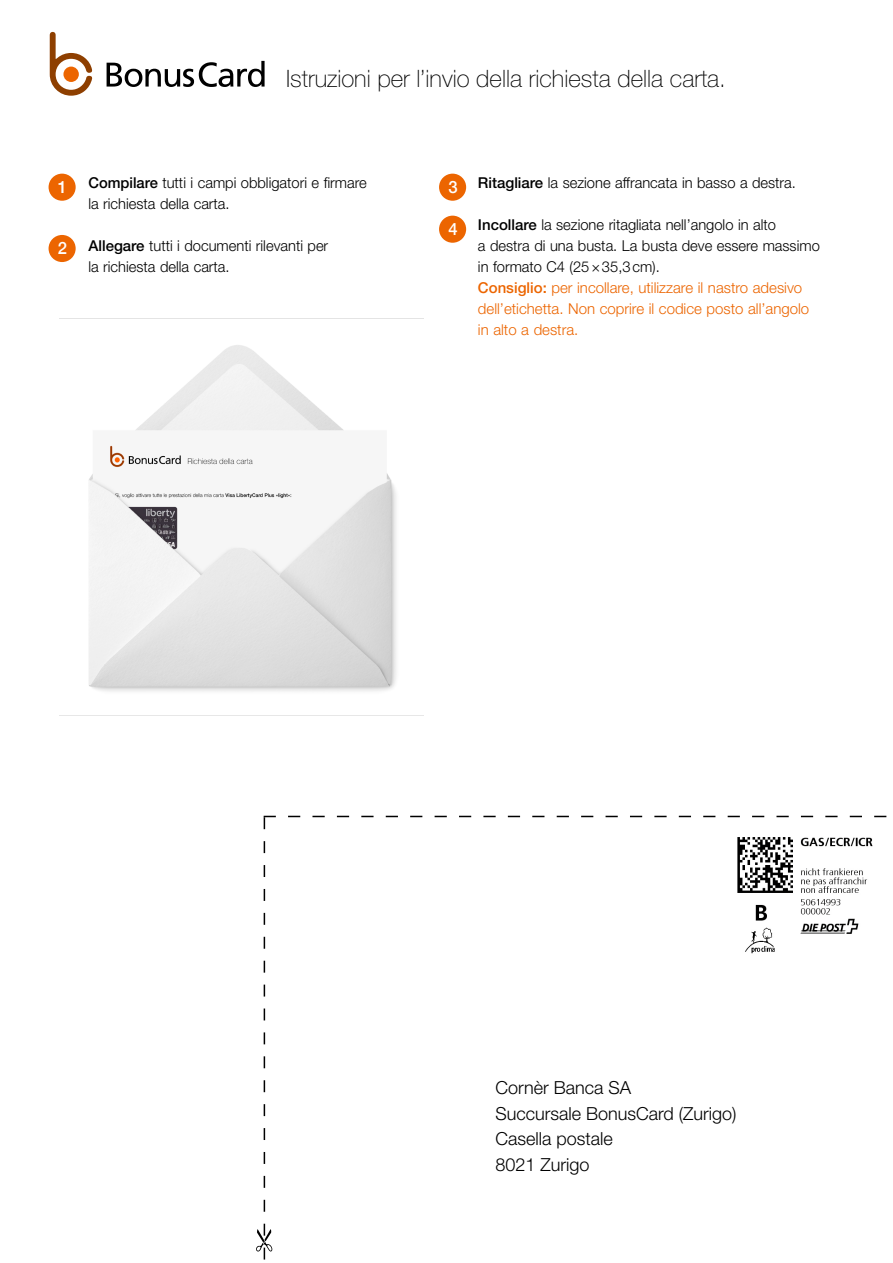
<style>
.page{position:relative;width:893px;height:1263px;background:#fff}
.page>*{position:absolute;margin:0;border:0;box-sizing:border-box;transform-origin:0 0}
.t1{font:100 24px "Helvetica Neue LT Pro";color:#000}
.t2{font:300 18px/25.5px "Helvetica Neue LT Std";color:#000}
.t3{font:500 16.95px "Helvetica Neue";color:#fff}
.t4{font:300 15px/21px "Helvetica Neue LT Std";color:#000}
.s1{font-family:"Helvetica Neue LT Pro";font-weight:500}
.s2{font-family:"Helvetica Neue LT Pro";font-weight:500;color:#ec6500}
.s3{color:#ec6500}
</style>
<div class="page">
<img style="left:60px;top:318px;width:364px;height:398px">
<svg style="left:50px;top:32px;width:42px;height:64px"></svg>
<div style="left:63px;top:67px;width:16px;height:15px;background:#ec6500;border-radius:50%"></div>
<svg style="left:107px;top:61px;width:158px;height:26px"></svg>
<div style="left:49px;top:174px;width:27px;height:27px;background:#ec6500;border-radius:50%"></div>
<div style="left:439px;top:174px;width:27px;height:27px;background:#ec6500;border-radius:50%"></div>
<div style="left:49px;top:235px;width:27px;height:27px;background:#ec6500;border-radius:50%"></div>
<div style="left:439px;top:216px;width:27px;height:27px;background:#ec6500;border-radius:50%"></div>
<svg style="left:256px;top:816px;width:631px;height:443px"></svg>
<h1 class="t1" style="left:286px;top:64px;width:441px">Istruzioni per l’invio della richiesta della carta.</h1>
<p class="t4" style="left:88px;top:171px;width:280px"><span class="s1">Compilare</span> tutti i campi obbligatori e firmare la richiesta della carta.</p>
<p class="t4" style="left:88px;top:234px;width:241px"><span class="s1">Allegare</span> tutti i documenti rilevanti per la richiesta della carta.</p>
<p class="t3" style="left:58px;top:173px;width:11px">1</p>
<p class="t3" style="left:448px;top:173px;width:11px">3</p>
<p class="t3" style="left:448px;top:215px;width:11px">4</p>
<p class="t3" style="left:58px;top:235px;width:11px">2</p>
<p class="t4" style="left:478px;top:171px;width:320px"><span class="s1">Ritagliare</span> la sezione affrancata in basso a destra.</p>
<p class="t4" style="left:478px;top:213px;width:343px"><span class="s1">Incollare</span> la sezione ritagliata nell’angolo in alto<br>a destra di una busta. La busta deve essere massimo in formato C4 (25×35,3cm).<br><span class="s2">Consiglio:</span> <span class="s3">per incollare, utilizzare il nastro adesivo dell’etichetta. Non coprire il codice posto all’angolo in alto a destra.</span></p>
<p class="t2" style="left:495px;top:1075px;width:243px">Cornèr Banca SA<br>Succursale BonusCard (Zurigo)<br>Casella postale<br>8021 Zurigo</p>
</div>
